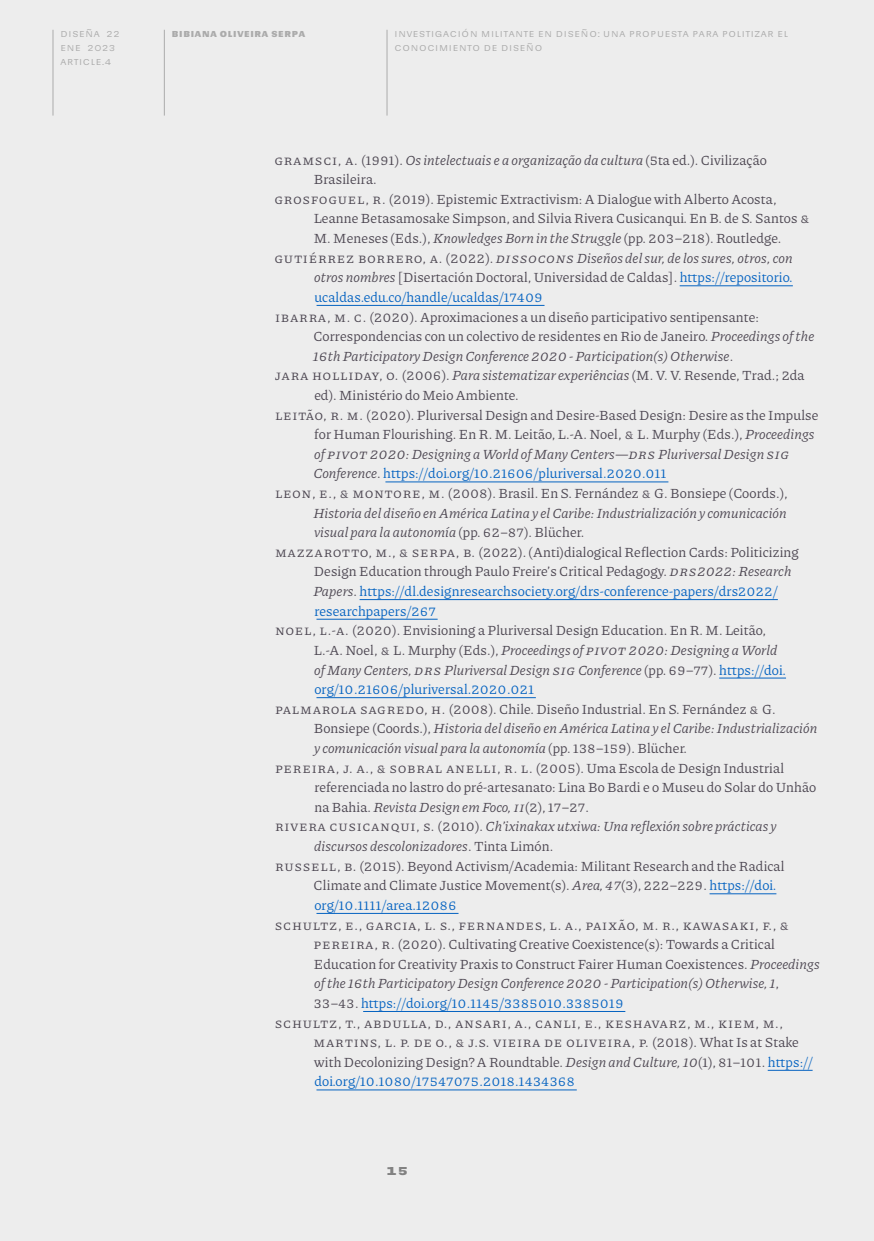
<style>
.page{position:relative;width:874px;height:1241px;background:#fff}
.page>*{position:absolute;margin:0;border:0;box-sizing:border-box;transform-origin:0 0}
.Referencias{font:14px/19.6px "Piazzolla";letter-spacing:.01em;color:#4c4651}
.Referencias-2{font:italic 14px/19.6px "Piazzolla";letter-spacing:.01em;color:#4c4651;text-align:justify}
.t1{font:700 14px "Sudamerican Grotesk";color:#828282}
.t2{font:10.5px/14px "Sudamerican Grotesk";letter-spacing:.07em;color:#ababab}
.t3{font:700 10.5px "Sudamerican Grotesk";letter-spacing:.07em;color:#ababab}
.s1{font-style:italic}
.s2{font-style:normal}
.s3{font-style:normal;color:#0563c1}
.s4{color:#0563c1}
</style>
<div class="page">
<div style="left:0;top:0;width:873px;height:1240px;background:#ededed"></div>
<hr style="left:52px;top:30px;width:1px;height:85px;background:#ababab">
<hr style="left:164px;top:30px;width:1px;height:85px;background:#ababab">
<hr style="left:386px;top:30px;width:1px;height:85px;background:#ababab">
<hr style="left:679px;top:285px;width:113px;height:1px;background:#0563c1">
<hr style="left:316px;top:305px;width:228px;height:1px;background:#0563c1">
<hr style="left:385px;top:481px;width:283px;height:1px;background:#0563c1">
<hr style="left:359px;top:599px;width:418px;height:1px;background:#0563c1">
<hr style="left:316px;top:619px;width:121px;height:1px;background:#0563c1">
<hr style="left:718px;top:677px;width:67px;height:1px;background:#0563c1">
<hr style="left:316px;top:697px;width:219px;height:1px;background:#0563c1">
<hr style="left:709px;top:893px;width:67px;height:1px;background:#0563c1">
<hr style="left:316px;top:913px;width:142px;height:1px;background:#0563c1">
<hr style="left:363px;top:1011px;width:262px;height:1px;background:#0563c1">
<hr style="left:767px;top:1069px;width:45px;height:1px;background:#0563c1">
<hr style="left:316px;top:1089px;width:260px;height:1px;background:#0563c1">
<p class="t2" style="left:60px;top:26px;width:61px">Diseña 22 ene 2023 article.4</p>
<p class="t3" style="left:172px;top:24px;width:135px">Bibiana Oliveira Serpa</p>
<p class="t2" style="left:394px;top:26px;width:395px">Investi gaci ón mi litante en di seño: Una propu esta para politizar el conoci mi ento de diseño</p>
<p class="Referencias" style="left:313px;top:149px;width:454px;text-indent:18px">i, A. (1991). <span class="s1">Os intelectuais e a organização da cultura</span> (5ta ed.). Civilização<br>Brasileira.</p>
<p class="Referencias" style="left:313px;top:189px;width:497px;text-indent:-39px">Gr osf ogue l, R. (2019). Epistemic Extractivism: A Dialogue with Alberto Acosta,<br>Leanne Betasamosake Simpson, and Silvia Rivera Cusicanqui. En B. de S. Santos &amp;<br>M. Meneses (Eds.), <span class="s1">Knowledges Born in the Struggle</span> (pp. 203–218). Routledge.</p>
<p class="Referencias" style="left:274px;top:247px;width:54px">Gutiérre</p>
<p class="Referencias" style="left:346px;top:247px;width:41px">z Borrer</p>
<p class="Referencias" style="left:274px;top:149px;width:39px">Gramsc</p>
<p class="Referencias-2" style="left:314px;top:247px;width:480px;text-indent:100px"><span class="s2">o, A. (2022).</span> DISSOCONS Diseños del sur, de los sures, otros, con otros nombres <span class="s2">[Disertación Doctoral, Universidad de Caldas].</span> <span class="s3">https://repositorio. ucaldas.edu.co/handle/ucaldas/17409</span></p>
<p class="Referencias" style="left:313px;top:306px;width:502px;text-indent:-38px">Ib arra, M. C. (2020). Aproximaciones a un diseño participativo sentipensante:<br>Correspondencias con un colectivo de residentes en Rio de Janeiro. <span class="s1">Proceedings of the<br>16th Participatory Design Conference 2020 - Participation(s) Otherwise</span>.</p>
<p class="Referencias" style="left:314px;top:365px;width:491px;text-indent:-39px">Jara Holliday, O. (2006). <span class="s1">Para sistematizar experiências</span> (M. V. V. Resende, Trad.; 2da ed). Ministério do Meio Ambiente.</p>
<p class="Referencias" style="left:313px;top:404px;width:506px;text-indent:-38px">Le itão, R. M. (2020). Pluriversal Design and Desire-Based Design: Desire as the Impulse for Human Flourishing. En R. M. Leitão, L.-A. Noel, &amp; L. Murphy (Eds.), <span class="s1">Proceedings of PIVOT 2020: Designing a World of Many Centers—DRS Pluriversal Design SIG Conference</span>. <span class="s4">https://doi.org/10.21606/pluriversal.2020.011</span></p>
<p class="Referencias-2" style="left:313px;top:483px;width:475px;text-indent:-38px"><span class="s2">Le on, E., &amp; Montore , M. (2008). Brasil. En S. Fernández &amp; G. Bonsiepe (Coords.), </span>Historia del diseño en América Latina y el Caribe: Industrialización y comunicación visual para la autonomía <span class="s2">(pp. 62–87). Blücher.</span></p>
<p class="Referencias" style="left:275px;top:541px;width:155px">Mazzarotto, M., &amp; Serp</p>
<p class="Referencias" style="left:313px;top:541px;width:487px;text-indent:133px">a, B. (2022). (Anti)dialogical Reflection Cards: Politicizing Design Education through Paulo Freire’s Critical Pedagogy. <span class="s1">DRS2022: Research Papers</span>. <span class="s4">https://dl.designresearchsociety.org/drs-conference-papers/drs2022/ researchpapers/267</span></p>
<p class="Referencias" style="left:313px;top:620px;width:473px;text-indent:-39px">Noe l, L.-A. (2020). Envisioning a Pluriversal Design Education. En R. M. Leitão, L.-A. Noel, &amp; L. Murphy (Eds.), <span class="s1">Proceedings of PIVOT 2020: Designing a World of Many Centers, DRS Pluriversal Design SIG Conference</span> (pp. 69–77). <span class="s4">https://doi. org/10.21606/pluriversal.2020.021</span></p>
<p class="Referencias" style="left:275px;top:698px;width:122px">Palmarola Sagred</p>
<p class="Referencias-2" style="left:313px;top:698px;width:504px;text-align:left;text-indent:102px"><span class="s2">o, H. (2008). Chile. Diseño Industrial. En S. Fernández &amp; G.<br>Bonsiepe (Coords.),</span> Historia del diseño en América Latina y el Caribe: Industrialización y comunicación visual para la autonomía <span class="s2">(pp. 138–159). Blücher.</span></p>
<p class="Referencias" style="left:275px;top:757px;width:19px">Pere</p>
<p class="Referencias" style="left:311px;top:757px;width:506px">ira, J. A., &amp; Sobral Ane lli, R. L. (2005). Uma Escola de Design Industrial referenciada no lastro do pré-artesanato: Lina Bo Bardi e o Museu do Solar do Unhão na Bahia. <span class="s1">Revista Design em Foco, II</span>(2), 17–27.</p>
<p class="Referencias-2" style="left:314px;top:816px;width:463px;text-indent:-39px"><span class="s2">Rivera Cus ic anqui, S. (2010).</span> Ch’ixinakax utxiwa: Una reflexión sobre prácticas y discursos descolonizadores<span class="s2">. Tinta Limón.</span></p>
<p class="Referencias" style="left:275px;top:855px;width:19px">Russe</p>
<p class="Referencias" style="left:313px;top:855px;width:472px;text-indent:7px">ll, B. (2015). Beyond Activism/Academia: Militant Research and the Radical<br>Climate and Climate Justice Movement(s). <span class="s1">Area, 47</span>(3), 222–229. <span class="s4">https://doi. org/10.1111/area.12086</span></p>
<p class="Referencias" style="left:275px;top:914px;width:19px">Schu</p>
<p class="Referencias" style="left:313px;top:914px;width:213px">ltz, E., Garc ia, L. S., Fernandes</p>
<p class="Referencias" style="left:542px;top:914px;width:248px">, L. A., Paixão, M. R., Kawasaki, F., &amp;</p>
<p class="Referencias" style="left:313px;top:933px;width:19px">Pere</p>
<p class="Referencias" style="left:313px;top:933px;width:507px;text-indent:36px">ira, R. (2020). Cultivating Creative Coexistence(s): Towards a Critical Education for Creativity Praxis to Construct Fairer Human Coexistences. <span class="s1">Proceedings of the 16th Participatory Design Conference 2020 - Participation(s) Otherwise, 1</span>, 33–43. <span class="s4">https://doi.org/10.1145/3385010.3385019</span></p>
<p class="Referencias" style="left:275px;top:1012px;width:19px">Schu</p>
<p class="Referencias" style="left:313px;top:1012px;width:62px">ltz, T., Abdu</p>
<p class="Referencias" style="left:402px;top:1012px;width:213px">lla, D., Ansari, A., Canlı, E., Kesh</p>
<p class="Referencias" style="left:313px;top:1012px;width:500px;text-indent:329px">avarz, M., Kiem, M., Martins, L. P. de O., &amp; J.S. Vieira de Oliveira, P. (2018). What Is at Stake with Decolonizing Design? A Roundtable. <span class="s1">Design and Culture, 10</span>(1), 81–101. <span class="s4">https:// doi.org/10.1080/17547075.2018.1434368</span></p>
<p class="t1" style="left:386px;top:1158px;width:23px">15</p>
</div>
